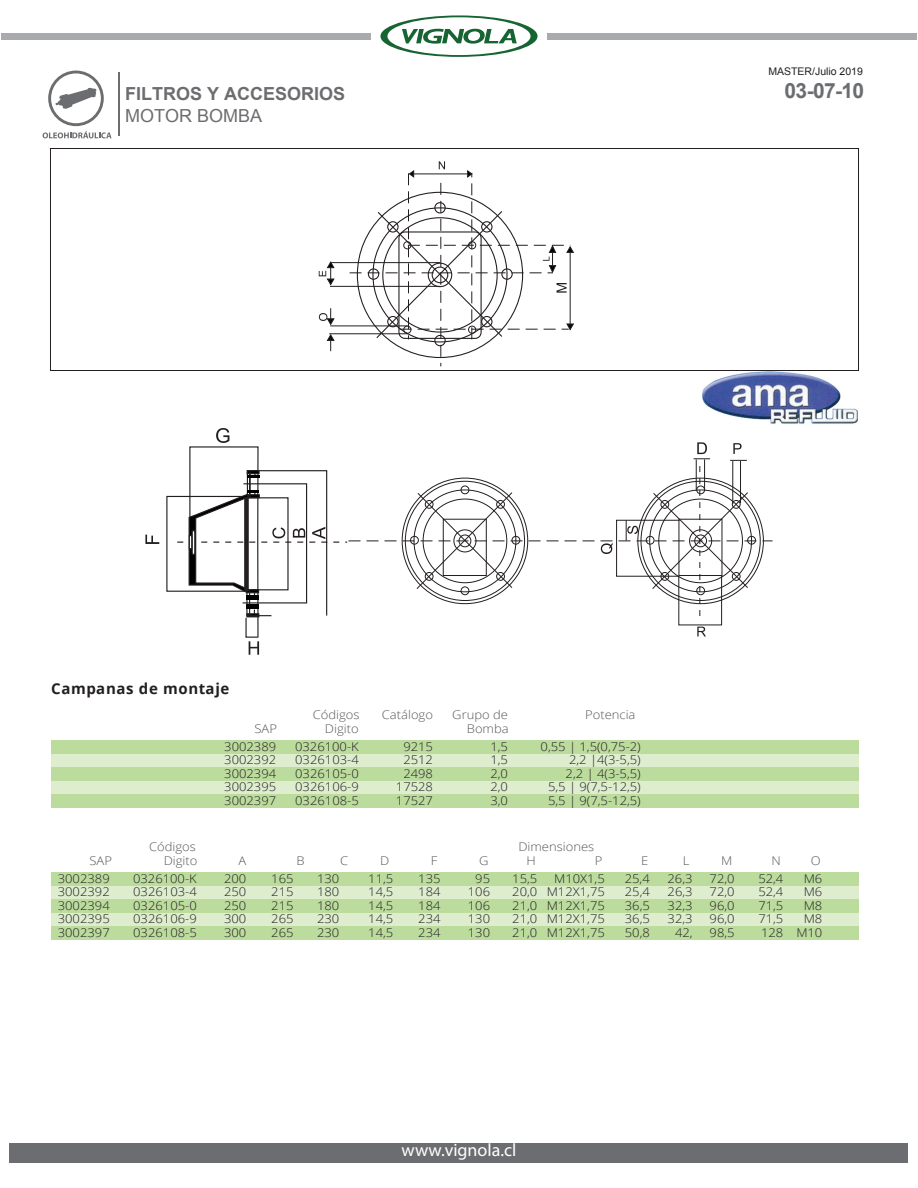
<style>
.page{position:relative;width:918px;height:1188px;background:#fff}
.page>*{position:absolute;margin:0;border:0;box-sizing:border-box;transform-origin:0 0}
.t1{font:700 21px "Arial";color:#6c6d70}
.t2{font:700 18px "Arial";color:#6c6d70}
.t3{font:18px "Myriad Pro";color:#fff}
.t4{font:18px "Arial";color:#6c6d70}
.t5{font:700 15px "Open Sans";letter-spacing:.045em;color:#231f20}
.t6{font:300 12px "Open Sans";color:#231f20;scale:1.08 1}
.t7{font:300 12px "Open Sans";color:#57585a;scale:1.08 1}
.t8{font:10.5px "Arial";color:#231f20}
</style>
<div class="page">
<svg style="left:145px;top:535px;width:14px;height:9px"></svg>
<svg style="left:166px;top:428px;width:607px;height:227px"></svg>
<hr style="left:331px;top:262px;width:109px;height:1px;background:#231f20">
<hr style="left:330px;top:286px;width:110px;height:1px;background:#231f20">
<hr style="left:330px;top:326px;width:78px;height:1px;background:#231f20">
<hr style="left:329px;top:333px;width:79px;height:1px;background:#231f20">
<svg style="left:319px;top:261px;width:16px;height:24px"></svg>
<svg style="left:319px;top:308px;width:16px;height:17px"></svg>
<svg style="left:326px;top:334px;width:9px;height:17px"></svg>
<svg style="left:350px;top:161px;width:224px;height:205px"></svg>
<img style="left:701px;top:371px;width:157px;height:53px">
<div style="left:10px;top:1143px;width:898px;height:20px;background:#6c6d70"></div>
<div style="left:50px;top:148px;width:809px;height:223px;border:1px solid #231f20"></div>
<div style="left:51px;top:740px;width:807px;height:14px;background:#bcdc9e"></div>
<div style="left:51px;top:754px;width:807px;height:13px;background:#ddedce"></div>
<div style="left:51px;top:767px;width:807px;height:14px;background:#bcdc9e"></div>
<div style="left:51px;top:781px;width:807px;height:13px;background:#ddedce"></div>
<div style="left:51px;top:794px;width:807px;height:14px;background:#bcdc9e"></div>
<div style="left:51px;top:872px;width:807px;height:14px;background:#bcdc9e"></div>
<div style="left:51px;top:886px;width:807px;height:13px;background:#ddedce"></div>
<div style="left:51px;top:899px;width:807px;height:14px;background:#bcdc9e"></div>
<div style="left:51px;top:913px;width:807px;height:13px;background:#ddedce"></div>
<div style="left:51px;top:926px;width:807px;height:14px;background:#bcdc9e"></div>
<hr style="left:119px;top:73px;width:1px;height:63px;background:#6c6d70">
<svg style="left:43px;top:71px;width:69px;height:67px"></svg>
<svg style="left:380px;top:15px;width:158px;height:42px"></svg>
<div style="left:2px;top:33px;width:369px;height:6px;background:#a8aaad"></div>
<div style="left:547px;top:33px;width:369px;height:6px;background:#a8aaad"></div>
<p class="t8" style="left:768px;top:65px;width:96px">MASTER/Julio 2019</p>
<h2 class="t2" style="left:125px;top:82px;width:222px">FILTROS Y ACCESORIOS</h2>
<h1 class="t1" style="left:785px;top:77px;width:81px">03-07-10</h1>
<h2 class="t4" style="left:125px;top:104px;width:139px">MOTOR BOMBA</h2>
<p class="t5" style="left:51px;top:678px;width:180px">Campanas de montaje</p>
<p class="t7" style="left:313px;top:706px;width:45px">Códigos</p>
<p class="t7" style="left:382px;top:706px;width:49px">Catálogo</p>
<p class="t7" style="left:452px;top:706px;width:53px">Grupo de</p>
<p class="t7" style="left:585px;top:706px;width:48px">Potencia</p>
<p class="t7" style="left:255px;top:721px;width:22px">SAP</p>
<p class="t7" style="left:325px;top:721px;width:33px">Digito</p>
<p class="t7" style="left:467px;top:721px;width:40px">Bomba</p>
<p class="t6" style="left:224px;top:738px;width:50px">3002389</p>
<p class="t6" style="left:295px;top:738px;width:60px">0326100-K</p>
<p class="t6" style="left:403px;top:738px;width:29px">9215</p>
<p class="t6" style="left:490px;top:738px;width:18px">1,5</p>
<p class="t6" style="left:541px;top:738px;width:94px">0,55 | 1,5(0,75-2)</p>
<p class="t6" style="left:224px;top:752px;width:50px">3002392</p>
<p class="t6" style="left:295px;top:752px;width:60px">0326103-4</p>
<p class="t6" style="left:403px;top:752px;width:29px">2512</p>
<p class="t6" style="left:490px;top:752px;width:18px">1,5</p>
<p class="t6" style="left:569px;top:752px;width:68px">2,2 |4(3-5,5)</p>
<p class="t6" style="left:224px;top:765px;width:50px">3002394</p>
<p class="t6" style="left:295px;top:765px;width:60px">0326105-0</p>
<p class="t6" style="left:403px;top:765px;width:29px">2498</p>
<p class="t6" style="left:490px;top:765px;width:18px">2,0</p>
<p class="t6" style="left:566px;top:765px;width:71px">2,2 | 4(3-5,5)</p>
<p class="t6" style="left:224px;top:779px;width:50px">3002395</p>
<p class="t6" style="left:295px;top:779px;width:60px">0326106-9</p>
<p class="t6" style="left:396px;top:779px;width:36px">17528</p>
<p class="t6" style="left:490px;top:779px;width:18px">2,0</p>
<p class="t6" style="left:548px;top:779px;width:87px">5,5 | 9(7,5-12,5)</p>
<p class="t6" style="left:224px;top:792px;width:50px">3002397</p>
<p class="t6" style="left:295px;top:792px;width:60px">0326108-5</p>
<p class="t6" style="left:396px;top:792px;width:36px">17527</p>
<p class="t6" style="left:490px;top:792px;width:18px">3,0</p>
<p class="t6" style="left:548px;top:792px;width:87px">5,5 | 9(7,5-12,5)</p>
<p class="t7" style="left:149px;top:838px;width:45px">Códigos</p>
<p class="t7" style="left:518px;top:838px;width:72px">Dimensiones</p>
<p class="t7" style="left:90px;top:853px;width:22px">SAP</p>
<p class="t7" style="left:164px;top:853px;width:33px">Digito</p>
<p class="t7" style="left:238px;top:853px;width:9px">A</p>
<p class="t7" style="left:297px;top:853px;width:9px">B</p>
<p class="t7" style="left:340px;top:853px;width:9px">C</p>
<p class="t7" style="left:380px;top:853px;width:10px">D</p>
<p class="t7" style="left:431px;top:853px;width:8px">F</p>
<p class="t7" style="left:479px;top:853px;width:10px">G</p>
<p class="t7" style="left:526px;top:853px;width:10px">H</p>
<p class="t7" style="left:595px;top:853px;width:9px">P</p>
<p class="t7" style="left:641px;top:853px;width:8px">E</p>
<p class="t7" style="left:683px;top:853px;width:8px">L</p>
<p class="t7" style="left:721px;top:853px;width:12px">M</p>
<p class="t7" style="left:772px;top:853px;width:10px">N</p>
<p class="t7" style="left:811px;top:853px;width:11px">O</p>
<p class="t6" style="left:58px;top:870px;width:50px">3002389</p>
<p class="t6" style="left:133px;top:870px;width:60px">0326100-K</p>
<p class="t6" style="left:224px;top:870px;width:22px">200</p>
<p class="t6" style="left:271px;top:870px;width:22px">165</p>
<p class="t6" style="left:317px;top:870px;width:22px">130</p>
<p class="t6" style="left:368px;top:870px;width:25px">11,5</p>
<p class="t6" style="left:418px;top:870px;width:22px">135</p>
<p class="t6" style="left:475px;top:870px;width:15px">95</p>
<p class="t6" style="left:512px;top:870px;width:25px">15,5</p>
<p class="t6" style="left:554px;top:870px;width:48px">M10X1,5</p>
<p class="t6" style="left:625px;top:870px;width:25px">25,4</p>
<p class="t6" style="left:668px;top:870px;width:25px">26,3</p>
<p class="t6" style="left:710px;top:870px;width:25px">72,0</p>
<p class="t6" style="left:758px;top:870px;width:25px">52,4</p>
<p class="t6" style="left:804px;top:870px;width:19px">M6</p>
<p class="t6" style="left:58px;top:884px;width:50px">3002392</p>
<p class="t6" style="left:133px;top:884px;width:60px">0326103-4</p>
<p class="t6" style="left:224px;top:884px;width:22px">250</p>
<p class="t6" style="left:271px;top:884px;width:22px">215</p>
<p class="t6" style="left:317px;top:884px;width:22px">180</p>
<p class="t6" style="left:368px;top:884px;width:25px">14,5</p>
<p class="t6" style="left:418px;top:884px;width:22px">184</p>
<p class="t6" style="left:468px;top:884px;width:22px">106</p>
<p class="t6" style="left:512px;top:884px;width:87px">20,0 M12X1,75</p>
<p class="t6" style="left:625px;top:884px;width:25px">25,4</p>
<p class="t6" style="left:668px;top:884px;width:25px">26,3</p>
<p class="t6" style="left:710px;top:884px;width:25px">72,0</p>
<p class="t6" style="left:758px;top:884px;width:25px">52,4</p>
<p class="t6" style="left:804px;top:884px;width:19px">M6</p>
<p class="t6" style="left:58px;top:897px;width:50px">3002394</p>
<p class="t6" style="left:133px;top:897px;width:60px">0326105-0</p>
<p class="t6" style="left:224px;top:897px;width:22px">250</p>
<p class="t6" style="left:271px;top:897px;width:22px">215</p>
<p class="t6" style="left:317px;top:897px;width:22px">180</p>
<p class="t6" style="left:368px;top:897px;width:25px">14,5</p>
<p class="t6" style="left:418px;top:897px;width:22px">184</p>
<p class="t6" style="left:468px;top:897px;width:22px">106</p>
<p class="t6" style="left:512px;top:897px;width:87px">21,0 M12X1,75</p>
<p class="t6" style="left:625px;top:897px;width:25px">36,5</p>
<p class="t6" style="left:668px;top:897px;width:25px">32,3</p>
<p class="t6" style="left:710px;top:897px;width:25px">96,0</p>
<p class="t6" style="left:758px;top:897px;width:25px">71,5</p>
<p class="t6" style="left:804px;top:897px;width:19px">M8</p>
<p class="t6" style="left:58px;top:911px;width:50px">3002395</p>
<p class="t6" style="left:133px;top:911px;width:60px">0326106-9</p>
<p class="t6" style="left:224px;top:911px;width:22px">300</p>
<p class="t6" style="left:271px;top:911px;width:22px">265</p>
<p class="t6" style="left:317px;top:911px;width:22px">230</p>
<p class="t6" style="left:368px;top:911px;width:25px">14,5</p>
<p class="t6" style="left:418px;top:911px;width:22px">234</p>
<p class="t6" style="left:468px;top:911px;width:22px">130</p>
<p class="t6" style="left:512px;top:911px;width:87px">21,0 M12X1,75</p>
<p class="t6" style="left:625px;top:911px;width:25px">36,5</p>
<p class="t6" style="left:668px;top:911px;width:25px">32,3</p>
<p class="t6" style="left:710px;top:911px;width:25px">96,0</p>
<p class="t6" style="left:758px;top:911px;width:25px">71,5</p>
<p class="t6" style="left:804px;top:911px;width:19px">M8</p>
<p class="t6" style="left:58px;top:924px;width:50px">3002397</p>
<p class="t6" style="left:133px;top:924px;width:60px">0326108-5</p>
<p class="t6" style="left:224px;top:924px;width:22px">300</p>
<p class="t6" style="left:271px;top:924px;width:22px">265</p>
<p class="t6" style="left:317px;top:924px;width:22px">230</p>
<p class="t6" style="left:368px;top:924px;width:25px">14,5</p>
<p class="t6" style="left:418px;top:924px;width:22px">234</p>
<p class="t6" style="left:468px;top:924px;width:22px">130</p>
<p class="t6" style="left:512px;top:924px;width:87px">21,0 M12X1,75</p>
<p class="t6" style="left:625px;top:924px;width:25px">50,8</p>
<p class="t6" style="left:675px;top:924px;width:18px">42,</p>
<p class="t6" style="left:710px;top:924px;width:25px">98,5</p>
<p class="t6" style="left:761px;top:924px;width:58px">128 M10</p>
<h2 class="t3" style="left:402px;top:1139px;width:116px">www.vignola.cl</h2>
</div>
